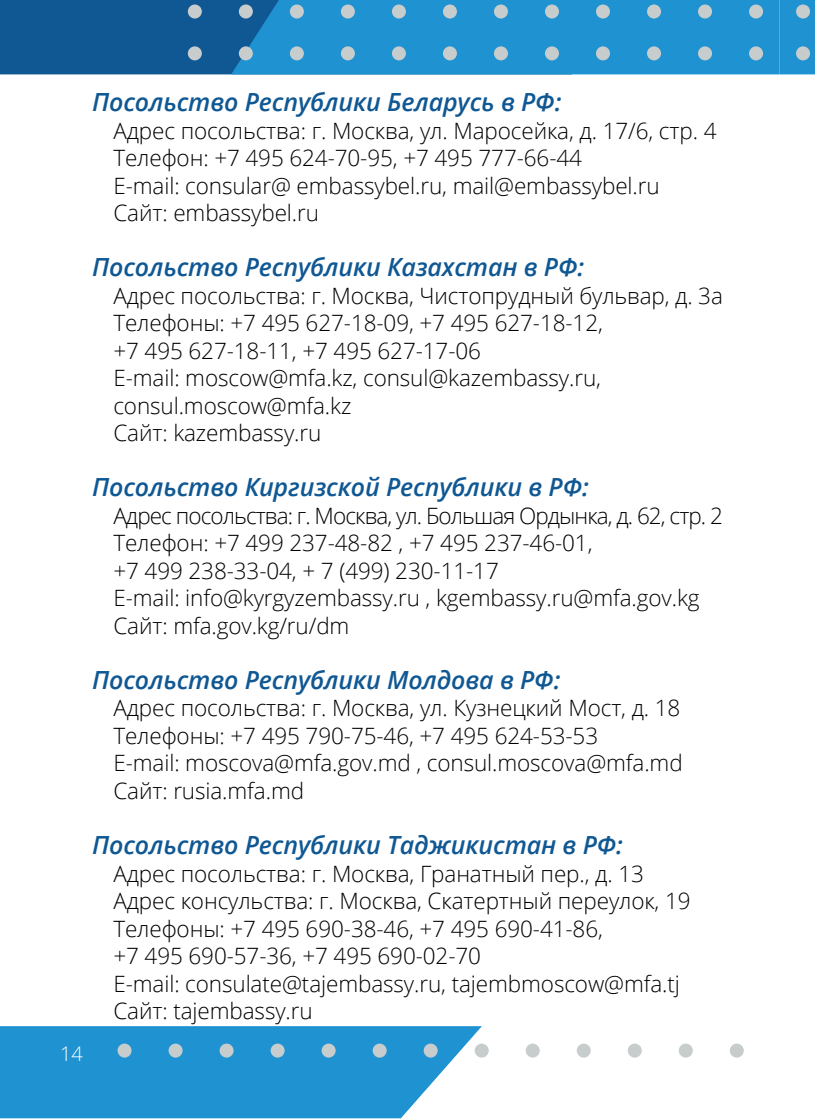
<style>
.page{position:relative;width:815px;height:1120px;background:#fff}
.page>*{position:absolute;margin:0;border:0;box-sizing:border-box;transform-origin:0 0}
.заголовок_2{font:italic 600 25px "Open Sans";letter-spacing:-.005em;color:#105893}
.основной{font:300 22.5px "Open Sans";letter-spacing:-.005em;color:#000}
.основной-2{font:300 22.5px "Open Sans";letter-spacing:-.04em;color:#000}
.t1{font:300 20px "Open Sans";color:#fff}
</style>
<div class="page">
<svg style="left:0;top:1026px;width:482px;height:92px;background:#329bd4"></svg>
<div style="left:730px;top:1043px;width:14px;height:14px;background:#c7cccd;border-radius:50%"></div>
<div style="left:679px;top:1043px;width:14px;height:14px;background:#c7cccd;border-radius:50%"></div>
<div style="left:628px;top:1043px;width:14px;height:14px;background:#c7cccd;border-radius:50%"></div>
<div style="left:577px;top:1043px;width:14px;height:14px;background:#c7cccd;border-radius:50%"></div>
<div style="left:526px;top:1043px;width:14px;height:14px;background:#c7cccd;border-radius:50%"></div>
<div style="left:475px;top:1043px;width:14px;height:14px;background:#c7cccd;border-radius:50%"></div>
<div style="left:424px;top:1043px;width:14px;height:14px;background:#c7cccd;border-radius:50%"></div>
<div style="left:373px;top:1043px;width:14px;height:14px;background:#c7cccd;border-radius:50%"></div>
<div style="left:322px;top:1043px;width:14px;height:14px;background:#c7cccd;border-radius:50%"></div>
<div style="left:271px;top:1043px;width:14px;height:14px;background:#c7cccd;border-radius:50%"></div>
<div style="left:220px;top:1043px;width:14px;height:14px;background:#c7cccd;border-radius:50%"></div>
<div style="left:169px;top:1043px;width:14px;height:14px;background:#c7cccd;border-radius:50%"></div>
<div style="left:118px;top:1043px;width:14px;height:14px;background:#c7cccd;border-radius:50%"></div>
<div style="left:780px;top:0;width:35px;height:74px;background:#1f92d1"></div>
<div style="left:796px;top:5px;width:14px;height:14px;background:#c7cccd;border-radius:50%"></div>
<div style="left:796px;top:46px;width:14px;height:14px;background:#c7cccd;border-radius:50%"></div>
<div style="left:0;top:0;width:231px;height:74px;background:#105893"></div>
<div style="left:231px;top:0;width:549px;height:74px;background:#1f92d1"></div>
<div style="left:749px;top:5px;width:14px;height:14px;background:#c7cccd;border-radius:50%"></div>
<div style="left:698px;top:5px;width:14px;height:14px;background:#c7cccd;border-radius:50%"></div>
<div style="left:647px;top:5px;width:14px;height:14px;background:#c7cccd;border-radius:50%"></div>
<div style="left:596px;top:5px;width:14px;height:14px;background:#c7cccd;border-radius:50%"></div>
<div style="left:545px;top:5px;width:14px;height:14px;background:#c7cccd;border-radius:50%"></div>
<div style="left:494px;top:5px;width:14px;height:14px;background:#c7cccd;border-radius:50%"></div>
<div style="left:443px;top:5px;width:14px;height:14px;background:#c7cccd;border-radius:50%"></div>
<div style="left:392px;top:5px;width:14px;height:14px;background:#c7cccd;border-radius:50%"></div>
<div style="left:341px;top:5px;width:14px;height:14px;background:#c7cccd;border-radius:50%"></div>
<div style="left:290px;top:5px;width:14px;height:14px;background:#c7cccd;border-radius:50%"></div>
<div style="left:239px;top:5px;width:14px;height:14px;background:#c7cccd;border-radius:50%"></div>
<div style="left:188px;top:5px;width:14px;height:14px;background:#c7cccd;border-radius:50%"></div>
<div style="left:749px;top:46px;width:14px;height:14px;background:#c7cccd;border-radius:50%"></div>
<div style="left:698px;top:46px;width:14px;height:14px;background:#c7cccd;border-radius:50%"></div>
<div style="left:647px;top:46px;width:14px;height:14px;background:#c7cccd;border-radius:50%"></div>
<div style="left:596px;top:46px;width:14px;height:14px;background:#c7cccd;border-radius:50%"></div>
<div style="left:545px;top:46px;width:14px;height:14px;background:#c7cccd;border-radius:50%"></div>
<div style="left:494px;top:46px;width:14px;height:14px;background:#c7cccd;border-radius:50%"></div>
<div style="left:443px;top:46px;width:14px;height:14px;background:#c7cccd;border-radius:50%"></div>
<div style="left:392px;top:46px;width:14px;height:14px;background:#c7cccd;border-radius:50%"></div>
<div style="left:341px;top:46px;width:14px;height:14px;background:#c7cccd;border-radius:50%"></div>
<div style="left:290px;top:46px;width:14px;height:14px;background:#c7cccd;border-radius:50%"></div>
<div style="left:239px;top:46px;width:14px;height:14px;background:#c7cccd;border-radius:50%"></div>
<div style="left:188px;top:46px;width:14px;height:14px;background:#c7cccd;border-radius:50%"></div>
<p class="t1" style="left:60px;top:1040px;width:24px">14</p>
<p class="заголовок_2" style="left:92px;top:85px;width:471px">Посольство Республики Беларусь в РФ:</p>
<p class="основной" style="left:113px;top:115px;width:605px">Адрес посольства: г. Москва, ул. Маросейка, д. 17/6, стр. 4</p>
<p class="основной" style="left:113px;top:143px;width:470px">Телефон: +7 495 624-70-95, +7 495 777-66-44</p>
<p class="основной" style="left:113px;top:170px;width:548px">E-mail: consular@ embassybel.ru, mail@embassybel.ru</p>
<p class="основной" style="left:113px;top:198px;width:207px">Сайт: embassybel.ru</p>
<p class="заголовок_2" style="left:92px;top:250px;width:494px">Посольство Республики Казахстан в РФ:</p>
<p class="основной" style="left:113px;top:280px;width:611px">Адрес посольства: г. Москва, Чистопрудный бульвар, д. 3а</p>
<p class="основной" style="left:113px;top:308px;width:491px">Телефоны: +7 495 627-18-09, +7 495 627-18-12,</p>
<p class="основной" style="left:113px;top:335px;width:369px">+7 495 627-18-11, +7 495 627-17-06</p>
<p class="основной" style="left:113px;top:363px;width:489px">E-mail: moscow@mfa.kz, consul@kazembassy.ru,</p>
<p class="основной" style="left:113px;top:390px;width:239px">consul.moscow@mfa.kz</p>
<p class="основной" style="left:113px;top:418px;width:210px">Сайт: kazembassy.ru</p>
<p class="заголовок_2" style="left:92px;top:470px;width:498px">Посольство Киргизской Республики в РФ:</p>
<p class="основной-2" style="left:113px;top:500px;width:611px">Адрес посольства: г. Москва, ул. Большая Ордынка, д. 62, стр. 2</p>
<p class="основной" style="left:113px;top:528px;width:481px">Телефон: +7 499 237-48-82 , +7 495 237-46-01,</p>
<p class="основной" style="left:113px;top:555px;width:387px">+7 499 238-33-04, + 7 (499) 230-11-17</p>
<p class="основной" style="left:113px;top:583px;width:588px">E-mail: info@kyrgyzembassy.ru , kgembassy.ru@mfa.gov.kg</p>
<p class="основной" style="left:113px;top:610px;width:238px">Сайт: mfa.gov.kg/ru/dm</p>
<p class="заголовок_2" style="left:92px;top:663px;width:470px">Посольство Республики Молдова в РФ:</p>
<p class="основной" style="left:113px;top:693px;width:569px">Адрес посольства: г. Москва, ул. Кузнецкий Мост, д. 18</p>
<p class="основной" style="left:113px;top:720px;width:486px">Телефоны: +7 495 790-75-46, +7 495 624-53-53</p>
<p class="основной" style="left:113px;top:748px;width:571px">E-mail: moscova@mfa.gov.md , consul.moscova@mfa.md</p>
<p class="основной" style="left:113px;top:775px;width:192px">Сайт: rusia.mfa.md</p>
<p class="заголовок_2" style="left:92px;top:828px;width:532px">Посольство Республики Таджикистан в РФ:</p>
<p class="основной" style="left:113px;top:858px;width:532px">Адрес посольства: г. Москва, Гранатный пер., д. 13</p>
<p class="основной" style="left:113px;top:885px;width:579px">Адрес консульства: г. Москва, Скатертный переулок, 19</p>
<p class="основной" style="left:113px;top:913px;width:491px">Телефоны: +7 495 690-38-46, +7 495 690-41-86,</p>
<p class="основной" style="left:113px;top:940px;width:369px">+7 495 690-57-36, +7 495 690-02-70</p>
<p class="основной" style="left:113px;top:968px;width:568px">E-mail: consulate@tajembassy.ru, tajembmoscow@mfa.tj</p>
<p class="основной" style="left:113px;top:995px;width:201px">Сайт: tajembassy.ru</p>
</div>
